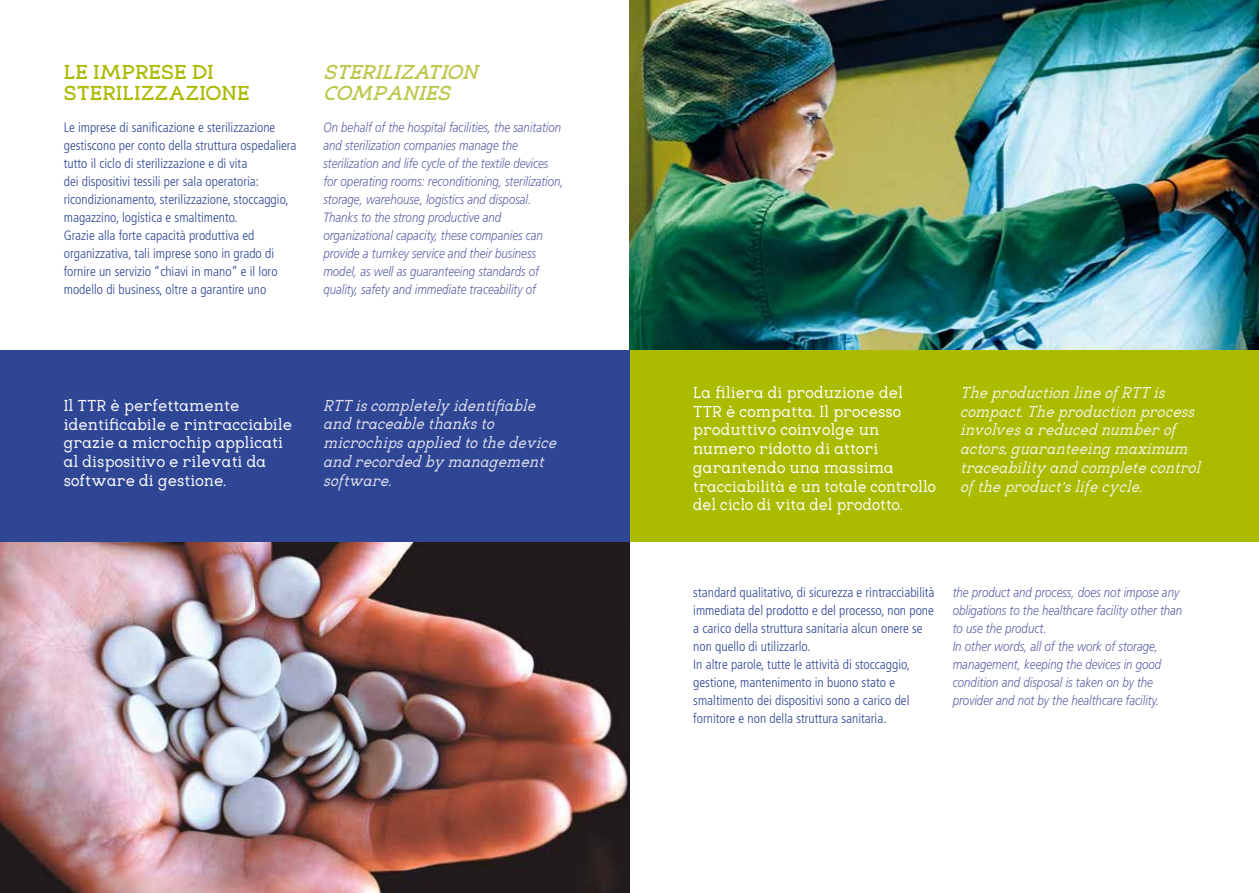
<style>
.page{position:relative;width:1259px;height:893px;background:#fff}
.page>*{position:absolute;margin:0;border:0;box-sizing:border-box;transform-origin:0 0}
.t1{font:700 21px/21px "Eligible";color:#ab0}
.t2{font:italic 700 21px/21px "Eligible";color:#bcc84d;scale:1.05 1}
.t3{font:16.5px/18.8px "Eligible";color:#fff}
.t4{font:italic 16.5px/18.8px "Eligible";color:#f3f5e1;scale:1.05 1}
.t5{font:italic 16.5px/18.8px "Eligible";color:#e1e0ef;scale:1.05 1}
.t6{font:300 condensed 13.5px/18px "Frutiger";color:#2e4694}
.t7{font:italic 300 13.5px/18px "Frutiger";color:#5d63a6;scale:.85 1}
</style>
<div class="page">
<img style="left:0;top:542px;width:629px;height:351px">
<img style="left:629px;top:0;width:630px;height:381px">
<div style="left:630px;top:351px;width:629px;height:191px;background:#ab0"></div>
<div style="left:0;top:351px;width:629px;height:191px;background:#2e4694"></div>
<h1 class="t1" style="left:64px;top:60px;width:187px">LE IMPRESE DI<br>STERILIZZAZIONE</h1>
<p class="t6" style="left:64px;top:119px;width:234px">Le imprese di sanificazione e sterilizzazione gestiscono per conto della struttura ospedaliera tutto il ciclo di sterilizzazione e di vita<br>dei dispositivi tessili per sala operatoria: ricondizionamento, sterilizzazione, stoccaggio, magazzino, logistica e smaltimento.<br>Grazie alla forte capacità produttiva ed organizzativa, tali imprese sono in grado di fornire un servizio “chiavi in mano” e il loro modello di business, oltre a garantire uno</p>
<h1 class="t2" style="left:323px;top:60px;width:148px">STERILIZATION<br>COMPANIES</h1>
<p class="t7" style="left:323px;top:119px;width:284px">On behalf of the hospital facilities, the sanitation and sterilization companies manage the sterilization and life cycle of the textile devices for operating rooms: reconditioning, sterilization, storage, warehouse, logistics and disposal.<br>Thanks to the strong productive and organizational capacity, these companies can provide a turnkey service and their business model, as well as guaranteeing standards of quality, safety and immediate traceability of</p>
<p class="t3" style="left:64px;top:395px;width:230px">Il TTR è perfettamente identificabile e rintracciabile grazie a microchip applicati al dispositivo e rilevati da software di gestione.</p>
<p class="t5" style="left:323px;top:395px;width:223px">RTT is completely identifiable and traceable thanks to microchips applied to the device and recorded by management software.</p>
<p class="t3" style="left:693px;top:382px;width:244px">La filiera di produzione del<br>TTR è compatta. Il processo produttivo coinvolge un numero ridotto di attori garantendo una massima tracciabilità e un totale controllo del ciclo di vita del prodotto.</p>
<p class="t4" style="left:960px;top:382px;width:230px">The production line of RTT is compact. The production process involves a reduced number of actors, guaranteeing maximum traceability and complete control of the product’s life cycle.</p>
<p class="t6" style="left:693px;top:583px;width:243px">standard qualitativo, di sicurezza e rintracciabilità immediata del prodotto e del processo, non pone a carico della struttura sanitaria alcun onere se non quello di utilizzarlo.<br>In altre parole, tutte le attività di stoccaggio, gestione, mantenimento in buono stato e smaltimento dei dispositivi sono a carico del fornitore e non della struttura sanitaria.</p>
<p class="t7" style="left:952px;top:584px;width:272px">the product and process, does not impose any obligations to the healthcare facility other than to use the product.<br>In other words, all of the work of storage, management, keeping the devices in good condition and disposal is taken on by the provider and not by the healthcare facility.</p>
</div>
